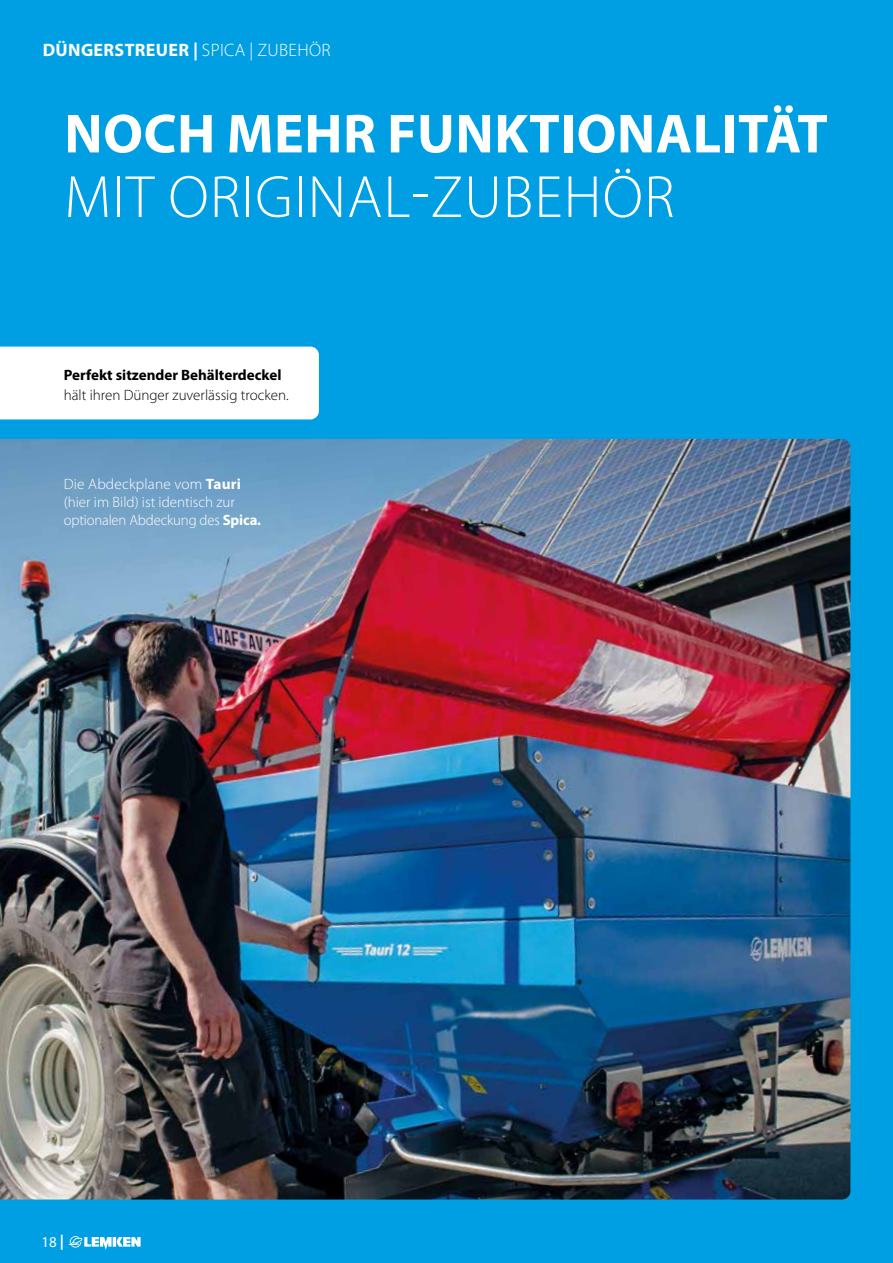
<style>
.page{position:relative;width:893px;height:1263px;background:#009fe3}
.page>*{position:absolute;margin:0;border:0;box-sizing:border-box;transform-origin:0 0}
.t1{font:300 60px "Myriad Pro";letter-spacing:.02em;color:#fff}
.t2{font:700 55.5px "Myriad Pro";letter-spacing:.01em;color:#fff}
.t3{font:700 18px "Myriad Pro";letter-spacing:.02em;color:#fff}
.t4{font:300 15px/18px "Myriad Pro";color:#fff}
.t5{font:300 15px "Myriad Pro";color:#000}
.t6{font:700 15px "Myriad Pro";color:#000}
.t7{font:15px "Myriad Pro";color:#fff}
.s1{font-weight:300}
.s2{font-weight:700}
</style>
<div class="page">
<img style="left:0;top:439px;width:850px;height:760px">
<div style="left:0;top:347px;width:319px;height:72px;background:#fff"></div>
<svg style="left:68px;top:1236px;width:73px;height:13px"></svg>
<p class="t3" style="left:43px;top:38px;width:289px">DÜNGERSTREUER | <span class="s1">SPICA | ZUBEHÖR</span></p>
<p class="t3" style="left:43px;top:38px;width:64px">RUBRIK</p>
<h2 class="t2" style="left:64px;top:98px;width:765px">NOCH MEHR FUNKTIONALITÄT</h2>
<h1 class="t1" style="left:64px;top:161px;width:611px">MIT ORIGINAL-ZUBEHÖR</h1>
<p class="t6" style="left:64px;top:366px;width:219px">Perfekt sitzender Behälterdeckel</p>
<p class="t5" style="left:64px;top:386px;width:227px">hält ihren Dünger zuverlässig trocken.</p>
<p class="t4" style="left:64px;top:475px;width:199px">Die Abdeckplane vom <span class="s2">Tauri </span>(hier im Bild) ist identisch zur optionalen Abdeckung des <span class="s2">Spica.</span></p>
<p class="t7" style="left:41px;top:1232px;width:24px">18 <span class="s2">|</span></p>
</div>
